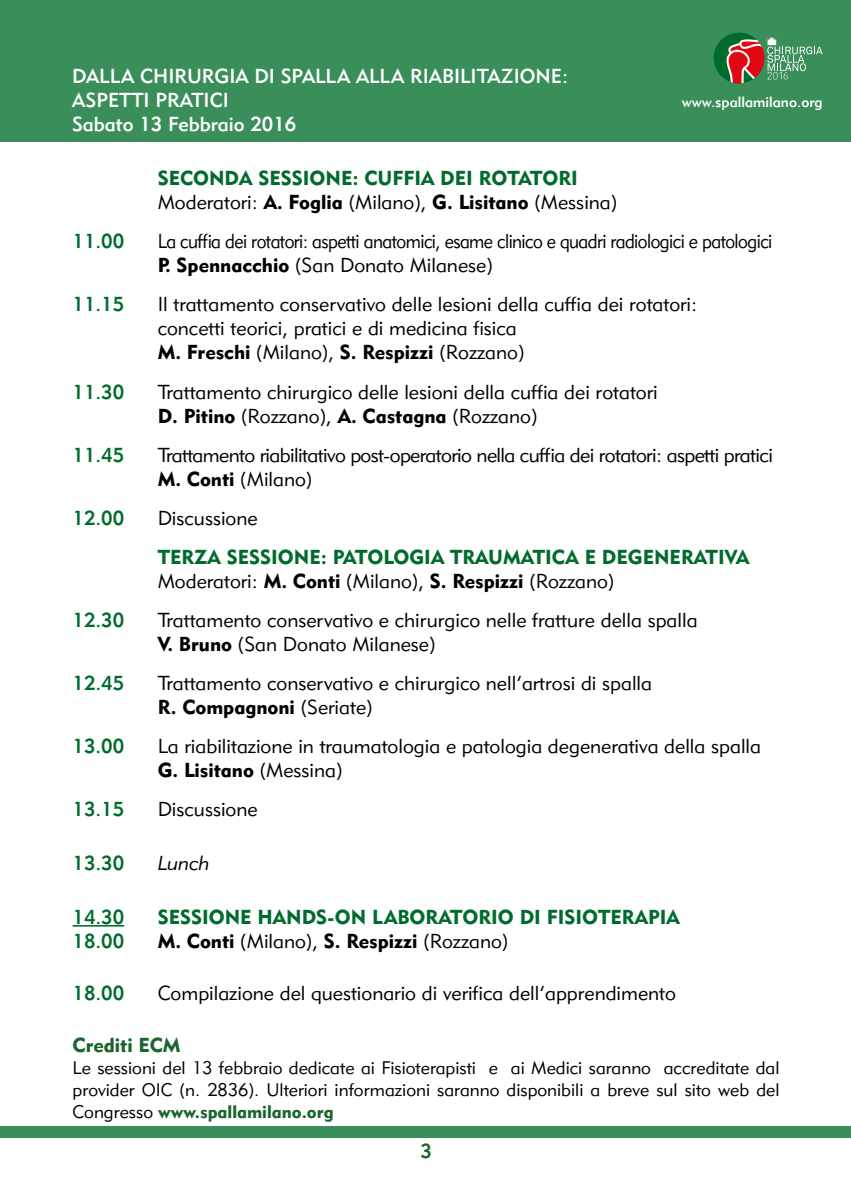
<style>
.page{position:relative;width:851px;height:1191px;background:#fff}
.page>*{position:absolute;margin:0;border:0;box-sizing:border-box;transform-origin:0 0}
.t1{font:20px/24px "Geometric 415 BT Lite A";color:#000}
.t2{font:20px "Geometric 415 BT Black A";color:#006b2d}
.t3{font:20px/24px "Geometric 415 BT Lite A";letter-spacing:-.03em;color:#000;scale:.9 1}
.t4{font:20px/24px "Geometric 415 BT Lite A";letter-spacing:-.03em;color:#000}
.t5{font:20px "Geometric 415 BT Black A";color:#000}
.t6{font:20px/24px "Geometric 415 BT Medium A";color:#fff}
.t7{font:20px "Geometric 415 BT Medium A";color:#006b2d}
.t8{font:20px "Geometric 415 BT Black A";color:#1b642e}
.t9{font:20px "Geometric 415 BT Lite Italic A";color:#000}
.t10{font:20px "Geometric 415 BT Medium A";color:#1b642e}
.t11{font:18px/22px "Geometric 415 BT Lite A";color:#000}
.t12{font:18px "Geometric 415 BT Black A";color:#1b642e}
.t13{font:14.6px "Geometric 415 BT Medium A";color:#fff}
.s1{font-family:"Geometric 415 BT Black A"}
.s2{font-family:"Geometric 415 BT Lite A"}
.s3{font-family:"Geometric 415 BT Lite A";color:#000}
</style>
<div class="page">
<div style="left:0;top:0;width:850px;height:142px;background:#3a8e5a"></div>
<div style="left:0;top:1126px;width:850px;height:11px;background:#3a8e5a"></div>
<div style="left:713px;top:33px;width:51px;height:50px;background:#006b2d;border-radius:50%"></div>
<svg style="left:726px;top:37px;width:96px;height:46px"></svg>
<hr style="left:73px;top:925px;width:51px;height:1px;background:#006b2d">
<p class="t6" style="left:72px;top:64px;width:497px">DALLA CHIRURGIA DI SPALLA ALLA RIABILITAZIONE:<br>ASPETTI PRATICI<br>Sabato 13 Febbraio 2016</p>
<p class="t2" style="left:158px;top:166px;width:422px">SECONDA SESSIONE: CUFFIA DEI ROTATORI</p>
<p class="t1" style="left:158px;top:190px;width:461px">Moderatori: <span class="s1">A. Foglia</span> (Milano), <span class="s1">G. Lisitano</span> (Messina)</p>
<p class="t13" style="left:681px;top:92px;width:142px">www.spallamilano.org</p>
<p class="t7" style="left:73px;top:229px;width:53px">11.00</p>
<p class="t3" style="left:158px;top:229px;width:684px">La cuffia dei rotatori: aspetti anatomici, esame clinico e quadri radiologici e patologici<br><span class="s1">P. Spennacchio</span> (San Donato Milanese)</p>
<p class="t7" style="left:73px;top:292px;width:53px">11.15</p>
<p class="t1" style="left:158px;top:292px;width:541px">Il trattamento conservativo delle lesioni della cuffia dei rotatori: concetti teorici, pratici e di medicina fisica</p>
<p class="t5" style="left:158px;top:340px;width:368px">M. Freschi <span class="s2">(Milano),</span> S. Respizzi <span class="s2">(Rozzano)</span></p>
<p class="t7" style="left:73px;top:379px;width:53px">11.30</p>
<p class="t1" style="left:158px;top:379px;width:501px">Trattamento chirurgico delle lesioni della cuffia dei rotatori<br><span class="s1">D. Pitino</span> (Rozzano), <span class="s1">A. Castagna</span> (Rozzano)</p>
<p class="t7" style="left:73px;top:442px;width:53px">11.45</p>
<p class="t4" style="left:158px;top:442px;width:616px">Trattamento riabilitativo post-operatorio nella cuffia dei rotatori: aspetti pratici<br><span class="s1">M. Conti</span> (Milano)</p>
<p class="t7" style="left:73px;top:505px;width:53px">12.00</p>
<p class="t1" style="left:158px;top:505px;width:101px">Discussione</p>
<p class="t2" style="left:158px;top:544px;width:593px">TERZA SESSIONE: PATOLOGIA TRAUMATICA E DEGENERATIVA</p>
<p class="t1" style="left:158px;top:568px;width:458px">Moderatori: <span class="s1">M. Conti</span> (Milano), <span class="s1">S. Respizzi</span> (Rozzano)</p>
<p class="t7" style="left:73px;top:607px;width:53px">12.30</p>
<p class="t1" style="left:158px;top:607px;width:541px">Trattamento conservativo e chirurgico nelle fratture della spalla<br><span class="s1">V. Bruno</span> (San Donato Milanese)</p>
<p class="t7" style="left:73px;top:670px;width:53px">12.45</p>
<p class="t1" style="left:158px;top:670px;width:496px">Trattamento conservativo e chirurgico nell’artrosi di spalla</p>
<p class="t5" style="left:158px;top:694px;width:216px">R. Compagnoni <span class="s2">(Seriate)</span></p>
<p class="t7" style="left:73px;top:733px;width:53px">13.00</p>
<p class="t1" style="left:158px;top:733px;width:604px">La riabilitazione in traumatologia e patologia degenerativa della spalla</p>
<p class="t5" style="left:158px;top:757px;width:186px">G. Lisitano <span class="s2">(Messina)</span></p>
<p class="t7" style="left:73px;top:796px;width:53px">13.15</p>
<p class="t1" style="left:158px;top:796px;width:101px">Discussione</p>
<p class="t7" style="left:73px;top:850px;width:53px">13.30</p>
<p class="t9" style="left:158px;top:850px;width:53px">Lunch</p>
<p class="t7" style="left:73px;top:904px;width:53px">14.30</p>
<p class="t2" style="left:158px;top:904px;width:523px">SESSIONE HANDS-ON LABORATORIO DI FISIOTERAPIA</p>
<p class="t7" style="left:73px;top:928px;width:53px">18.00</p>
<p class="t1" style="left:158px;top:928px;width:352px"><span class="s1">M. Conti</span> (Milano), <span class="s1">S. Respizzi</span> (Rozzano)</p>
<p class="t7" style="left:73px;top:980px;width:53px">18.00</p>
<p class="t1" style="left:158px;top:980px;width:519px">Compilazione del questionario di verifica dell’apprendimento</p>
<p class="t8" style="left:73px;top:1032px;width:109px">Crediti ECM</p>
<p class="t11" style="left:73px;top:1056px;width:708px">Le sessioni del 13 febbraio dedicate ai Fisioterapisti e ai Medici saranno accreditate dal provider OIC (n. 2836). Ulteriori informazioni saranno disponibili a breve sul sito web del</p>
<p class="t12" style="left:73px;top:1100px;width:262px"><span class="s3">Congresso</span> www.spallamilano.org</p>
<p class="t10" style="left:420px;top:1138px;width:13px">3</p>
</div>
